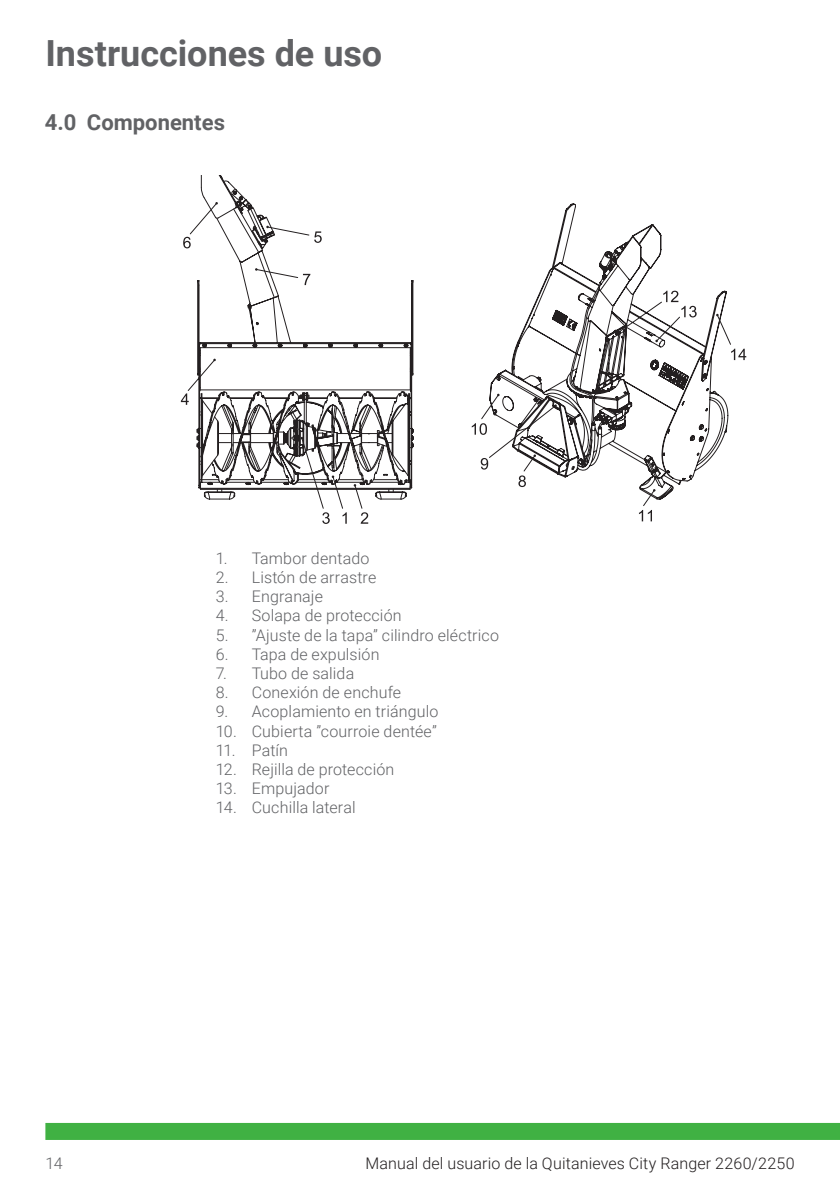
<style>
.page{position:relative;width:840px;height:1191px;background:#fff}
.page>*{position:absolute;margin:0;border:0;box-sizing:border-box;transform-origin:0 0}
.Title_page_left_-_ou{font:700 36px "Roboto";color:#616265}
.Section_Text_Headlin{font:700 22px "Roboto";color:#616265}
.t1{font:300 16px "Roboto";letter-spacing:.01em;color:#616265}
.t2{font:300 16px "Roboto";letter-spacing:.01em;color:#231f20}
</style>
<div class="page">
<div style="left:45px;top:1123px;width:794px;height:17px;background:#40b143"></div>
<svg style="left:489px;top:203px;width:238px;height:297px"></svg>
<svg style="left:181px;top:393px;width:6px;height:12px"></svg>
<svg style="left:199px;top:176px;width:212px;height:308px"></svg>
<svg style="left:638px;top:489px;width:17px;height:32px"></svg>
<svg style="left:715px;top:314px;width:30px;height:46px"></svg>
<svg style="left:655px;top:291px;width:41px;height:51px"></svg>
<svg style="left:183px;top:202px;width:35px;height:46px"></svg>
<svg style="left:255px;top:268px;width:55px;height:17px"></svg>
<svg style="left:205px;top:394px;width:351px;height:130px"></svg>
<p class="Title_page_left_-_ou" style="left:45px;top:28px;width:338px">Instrucciones de uso</p>
<p class="Section_Text_Headlin" style="left:45px;top:107px;width:181px">4.0 Componentes</p>
<p class="t1" style="left:215px;top:547px;width:155px">1. Tambor dentado</p>
<p class="t1" style="left:215px;top:566px;width:162px">2. Listón de arrastre</p>
<p class="t1" style="left:215px;top:585px;width:109px">3. Engranaje</p>
<p class="t1" style="left:215px;top:604px;width:187px">4. Solapa de protección</p>
<p class="t1" style="left:215px;top:623px;width:285px">5. ”Ajuste de la tapa” cilindro eléctrico</p>
<p class="t1" style="left:215px;top:643px;width:165px">6. Tapa de expulsión</p>
<p class="t1" style="left:215px;top:662px;width:140px">7. Tubo de salida</p>
<p class="t1" style="left:215px;top:681px;width:187px">8. Conexión de enchufe</p>
<p class="t1" style="left:215px;top:700px;width:224px">9. Acoplamiento en triángulo</p>
<p class="t1" style="left:215px;top:719px;width:222px">10. Cubierta ”courroie dentée”</p>
<p class="t1" style="left:215px;top:739px;width:74px">11. Patín</p>
<p class="t1" style="left:215px;top:758px;width:180px">12. Rejilla de protección</p>
<p class="t1" style="left:215px;top:777px;width:115px">13. Empujador</p>
<p class="t1" style="left:215px;top:796px;width:141px">14. Cuchilla lateral</p>
<p class="t1" style="left:45px;top:1152px;width:19px">14</p>
<p class="t2" style="left:365px;top:1152px;width:430px">Manual del usuario de la Quitanieves City Ranger 2260/2250</p>
</div>
